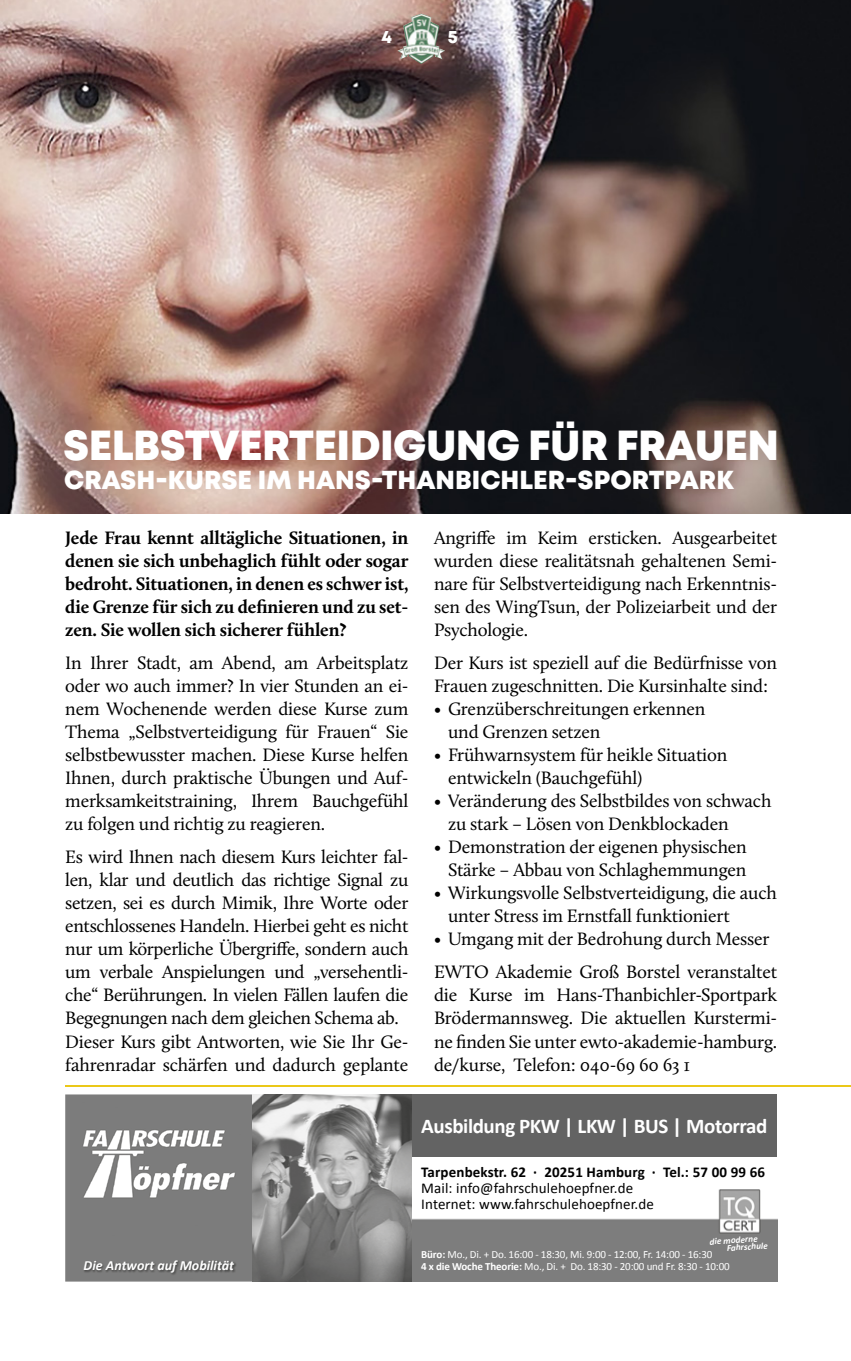
<style>
.page{position:relative;width:851px;height:1361px;background:#fff}
.page>*{position:absolute;margin:0;border:0;box-sizing:border-box;transform-origin:0 0}
.t1{font:800 42px "Mont";letter-spacing:-.015em;color:#fff}
.t2{font:800 26px "Mont";color:#fff}
.t3{font:700 21px "Calibri";letter-spacing:-.02em;color:#fff}
.t4{font:18.6px/23px "Calluna";letter-spacing:-.01em;color:#000}
.t5{font:700 18.6px/23px "Calluna";letter-spacing:-.01em;color:#000;text-align:justify}
.t6{font:800 18px "Mont";color:#fff}
.t7{font:15px/15.6px "Calibri";letter-spacing:.01em;color:#000}
.t8{font:700 15px "Calibri";letter-spacing:.01em;color:#000}
.t9{font:italic 700 14px "Calibri";color:#fff}
.t10{font:11px/12px "Calibri";letter-spacing:-.015em;color:#fff}
.t11{font:italic 700 9.2px/7.6px "Calibri";color:#fff}
.s1{font-weight:700}
</style>
<div class="page">
<hr style="left:65px;top:1086px;width:785px;height:1px;background:#ebc818">
<img style="left:0;top:0;width:850px;height:513px">
<div style="left:411px;top:1094px;width:366px;height:63px;background:#636363"></div>
<img style="left:411px;top:1176px;width:366px;height:105px">
<img style="left:65px;top:1094px;width:346px;height:187px">
<img style="left:83px;top:1260px;width:154px;height:15px">
<img style="left:397px;top:14px;width:23px;height:45px">
<p class="t6" style="left:381px;top:25px;width:12px">4</p>
<p class="t6" style="left:448px;top:25px;width:12px">5</p>
<h1 class="t1" style="left:63px;top:418px;width:717px">SELBSTVERTEIDIGUNG FÜR FRAUEN</h1>
<h2 class="t2" style="left:64px;top:463px;width:671px">CRASH-KURSE IM HANS-THANBICHLER-SPORTPARK</h2>
<p class="t5" style="left:65px;top:526px;width:345px">Jede Frau kennt alltägliche Situationen, in denen sie sich unbehaglich fühlt oder sogar bedroht. Situationen, in denen es schwer ist, die Grenze für sich zu definieren und zu set&shy;zen. Sie wollen sich sicherer fühlen?</p>
<p class="t4" style="left:65px;top:651px;width:345px;text-align:justify">In Ihrer Stadt, am Abend, am Arbeitsplatz oder wo auch immer? In vier Stunden an ei&shy;nem Wochenende werden diese Kurse zum Thema „Selbstverteidigung für Frauen“ Sie selbstbewusster machen. Diese Kurse helfen Ihnen, durch praktische Übungen und Auf&shy;merksamkeitstraining, Ihrem Bauchgefühl zu folgen und richtig zu reagieren.</p>
<p class="t4" style="left:65px;top:845px;width:345px">Es wird Ihnen nach diesem Kurs leichter fal&shy;len, klar und deutlich das richtige Signal zu setzen, sei es durch Mimik, Ihre Worte oder entschlossenes Handeln. Hierbei geht es nicht nur um körperliche Übergriffe, sondern auch um verbale Anspielungen und „versehentli&shy;che“ Berührungen. In vielen Fällen laufen die Begegnungen nach dem gleichen Schema ab.<br>Dieser Kurs gibt Antworten, wie Sie Ihr Ge&shy;fahrenradar schärfen und dadurch geplante</p>
<p class="t4" style="left:434px;top:526px;width:345px;text-align:justify">Angriffe im Keim ersticken. Ausgearbeitet wurden diese realitätsnah gehaltenen Semi&shy;nare für Selbstverteidigung nach Erkenntnis&shy;sen des WingTsun, der Polizeiarbeit und der Psychologie.</p>
<p class="t4" style="left:434px;top:651px;width:345px">Der Kurs ist speziell auf die Bedürfnisse von<br>Frauen zugeschnitten. Die Kursinhalte sind:</p>
<p class="t4" style="left:448px;top:697px;width:259px;text-indent:-14px">• Grenzüberschreitungen erkennen und Grenzen setzen</p>
<p class="t4" style="left:448px;top:743px;width:281px;text-indent:-14px">• Frühwarnsystem für heikle Situation entwickeln (Bauchgefühl)</p>
<p class="t4" style="left:448px;top:789px;width:325px;text-indent:-14px">• Veränderung des Selbstbildes von schwach zu stark – Lösen von Denkblockaden</p>
<p class="t4" style="left:434px;top:835px;width:314px;text-align:right">• Demonstration der eigenen physischen<br>Stärke – Abbau von Schlaghemmungen</p>
<p class="t4" style="left:448px;top:881px;width:330px;text-indent:-14px">• Wirkungsvolle Selbstverteidigung, die auch unter Stress im Ernstfall funktioniert</p>
<p class="t4" style="left:434px;top:922px;width:344px;line-height:33px">• Umgang mit der Bedrohung durch Messer<br>EWTO Akademie Groß Borstel veranstaltet</p>
<p class="t4" style="left:434px;top:983px;width:345px;text-align:justify">die Kurse im Hans-Thanbichler-Sportpark Brödermannsweg. Die aktuellen Kurstermi&shy;ne finden Sie unter ewto-akademie-hamburg. de/kurse, Telefon: 040-69 60 63 1</p>
<p class="t9" style="left:84px;top:1257px;width:152px">Die Antwort auf Mobilität</p>
<p class="t3" style="left:421px;top:1112px;width:347px">Ausbildung PKW | LKW | BUS | Motorrad</p>
<p class="t8" style="left:421px;top:1162px;width:345px">Tarpenbekstr. 62 · 20251 Hamburg · Tel.: 57 00 99 66</p>
<p class="t7" style="left:421px;top:1180px;width:234px">Mail: info@fahrschulehoepfner.de<br>Internet: www.fahrschulehoepfner.de</p>
<p class="t11" style="left:726px;top:1236px;width:43px;text-indent:-17px;rotate:-4deg">die moderne<br>Fahrschule</p>
<p class="t10" style="left:421px;top:1248px;width:310px"><span class="s1">Büro:</span> Mo., Di. + Do. 16:00 - 18:30, Mi. 9:00 - 12:00, Fr. 14:00 - 16:30<br><span class="s1">4 x die Woche Theorie:</span> Mo., Di. + Do. 18:30 - 20:00 und Fr. 8:30 - 10:00</p>
</div>
